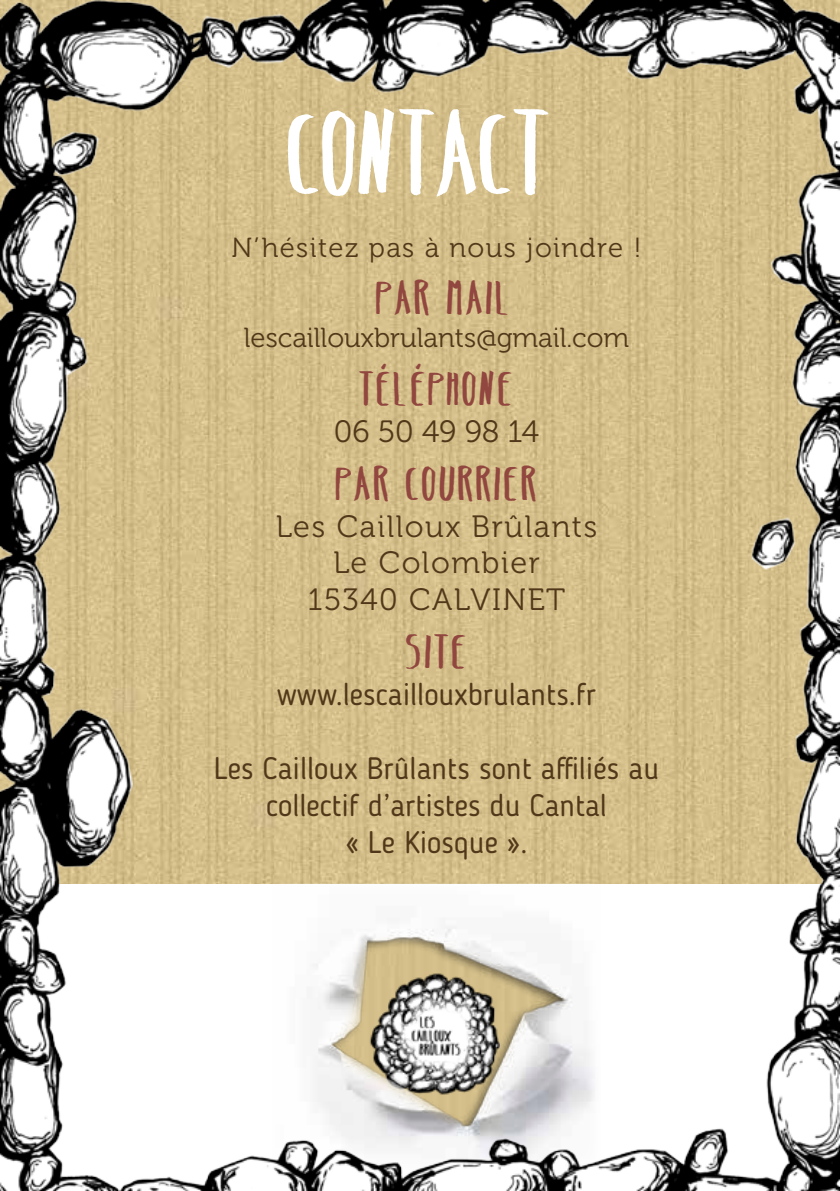
<style>
.page{position:relative;width:840px;height:1191px;background:#fff}
.page>*{position:absolute;margin:0;border:0;box-sizing:border-box;transform-origin:0 0}
.t1{font:700 120px "Belta";color:#fff}
.t2{font:700 48px "Belta";letter-spacing:.05em;color:#91473f}
.t3{font:30.8px/37px "Blogger Sans";color:#52381a;text-align:center}
.t4{font:30.8px/37px "Museo 300";letter-spacing:.05em;color:#52381a;text-align:center}
.t5{font:27.6px "Museo 300";color:#52381a}
.t6{font:27.6px "Museo 300";letter-spacing:.05em;color:#52381a}
</style>
<div class="page">
<img style="left:0;top:0;width:839px;height:1191px">
<h1 class="t1" style="left:289px;top:85px;width:263px">CONTACT</h1>
<p class="t6" style="left:231px;top:232px;width:411px">N’hésitez pas à nous joindre !</p>
<h2 class="t2" style="left:376px;top:271px;width:136px">PAR MAIL</h2>
<p class="t5" style="left:244px;top:323px;width:386px">lescaillouxbrulants@gmail.com</p>
<h2 class="t2" style="left:359px;top:361px;width:155px">TÉLÉPHONE</h2>
<p class="t4" style="left:333px;top:413px;width:207px">06 50 49 98 14</p>
<h2 class="t2" style="left:335px;top:456px;width:203px">PAR COURRIER</h2>
<p class="t4" style="left:275px;top:508px;width:323px">Les Cailloux Brûlants<br>Le Colombier<br>15340 CALVINET</p>
<h2 class="t2" style="left:406px;top:624px;width:62px">SITE</h2>
<p class="t3" style="left:276px;top:675px;width:321px">www.lescaillouxbrulants.fr</p>
<p class="t3" style="left:214px;top:749px;width:446px">Les Cailloux Brûlants sont affiliés au collectif d’artistes du Cantal<br>« Le Kiosque ».</p>
</div>
